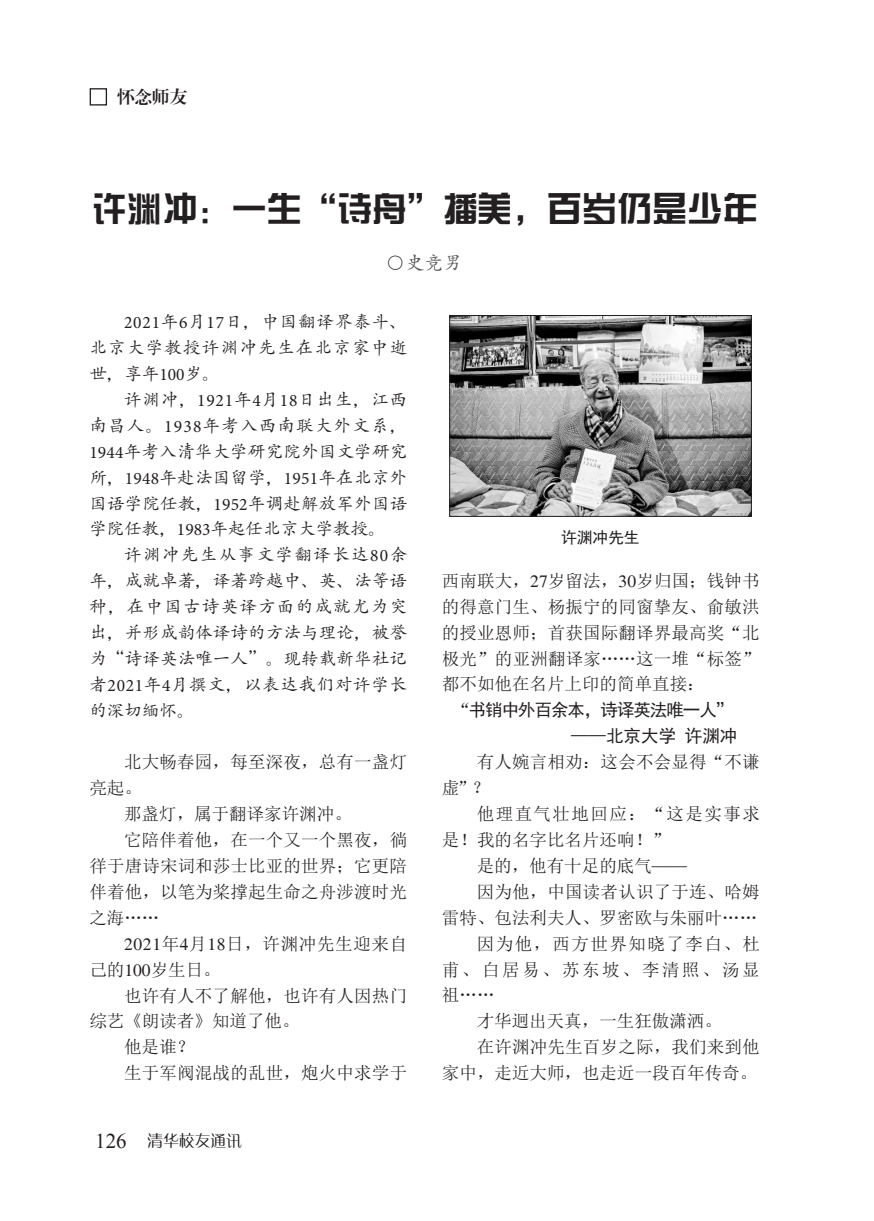
<style>
.page{position:relative;width:874px;height:1221px;background:#fff}
.page>*{position:absolute;margin:0;border:0;box-sizing:border-box;transform-origin:0 0}
.t1{font:35px "FZZYK GBK1 0";color:#231f20}
.t2{font:19.25px "Adobe Kaiti Std";color:#525252}
.t3{font:17.5px "Sim Sun";letter-spacing:.01em;color:#231f20}
.t4{font:17.5px "Adobe Kaiti Std";letter-spacing:.015em;color:#231f20}
.t5{font:17.5px "Adobe Kaiti Std";letter-spacing:.07em;color:#231f20}
.t6{font:17.5px "Sim Sun";letter-spacing:.085em;color:#231f20}
.t7{font:17.5px "Sim Hei";letter-spacing:-.06em;color:#231f20}
.t8{font:17.5px "Adobe Kaiti Std";letter-spacing:.04em;color:#231f20}
.t9{font:17.5px "Adobe Kaiti Std";letter-spacing:.045em;color:#231f20}
.t10{font:17.5px "Sim Sun";letter-spacing:.035em;color:#231f20}
.t11{font:17.5px "Adobe Kaiti Std";letter-spacing:.08em;color:#231f20}
.t12{font:17.5px "Sim Sun";letter-spacing:.145em;color:#231f20}
.t13{font:17.5px "FZXBSJW GB1 0";color:#231f20}
.t14{font:15.75px "FZZQJW GB1 0";color:#231f20}
.t15{font:15.75px "Sim Hei";color:#231f20}
.s1{color:#231f20}
.s2{font-family:"Minion Pro"}
.s3{font-family:"Times"}
.s4{font-family:"Times New Roman";font-size:21px}
.s5{font-family:"Sim Sun"}
.s6{font-family:"Times New Roman"}
</style>
<div class="page">
<div style="left:90px;top:88px;width:17px;height:17px;border:1px solid #231f20"></div>
<img style="left:451px;top:317px;width:298px;height:198px">
<div style="left:449px;top:315px;width:302px;height:202px;border:1px solid #231f20"></div>
<p class="t13" style="left:117px;top:87px;width:71px">怀念师友</p>
<p class="t1" style="left:91px;top:190px;width:667px">许渊冲：一生“诗舟”播美，百岁仍是少年</p>
<p class="t2" style="left:385px;top:251px;width:79px"><span class="s1">○</span>史竞男</p>
<p class="t9" style="left:124px;top:311px;width:284px"><span class="s2">2021</span>年<span class="s2">6</span>月<span class="s2">17</span>日，中国翻译界泰斗、</p>
<p class="t5" style="left:89px;top:337px;width:319px">北京大学教授许渊冲先生在北京家中逝</p>
<p class="t4" style="left:89px;top:362px;width:132px">世，享年<span class="s2">100</span>岁。</p>
<p class="t4" style="left:124px;top:388px;width:284px">许渊冲，<span class="s2">1921</span>年<span class="s2">4</span>月<span class="s2">18</span>日出生，江西</p>
<p class="t5" style="left:89px;top:414px;width:319px">南昌人。<span class="s2">1938</span>年考入西南联大外文系，</p>
<p class="t4" style="left:89px;top:440px;width:319px"><span class="s2">1944</span>年考入清华大学研究院外国文学研究</p>
<p class="t4" style="left:89px;top:466px;width:319px">所，<span class="s2">1948</span>年赴法国留学，<span class="s2">1951</span>年在北京外</p>
<p class="t4" style="left:89px;top:492px;width:319px">国语学院任教，<span class="s2">1952</span>年调赴解放军外国语</p>
<p class="t4" style="left:89px;top:518px;width:298px">学院任教，<span class="s2">1983</span>年起任北京大学教授。</p>
<p class="t11" style="left:124px;top:544px;width:284px">许渊冲先生从事文学翻译长达<span class="s2">80</span>余</p>
<p class="t4" style="left:89px;top:570px;width:319px">年，成就卓著，译著跨越中、英、法等语</p>
<p class="t5" style="left:89px;top:596px;width:319px">种，在中国古诗英译方面的成就尤为突</p>
<p class="t4" style="left:89px;top:621px;width:319px">出，并形成韵体译诗的方法与理论，被誉</p>
<p class="t4" style="left:89px;top:647px;width:319px">为“诗译英法唯一人”。现转载新华社记</p>
<p class="t8" style="left:89px;top:673px;width:319px">者<span class="s2">2021</span>年<span class="s2">4</span>月撰文，以表达我们对许学长</p>
<p class="t4" style="left:89px;top:699px;width:106px">的深切缅怀。</p>
<p class="t3" style="left:124px;top:753px;width:284px">北大畅春园，每至深夜，总有一盏灯</p>
<p class="t3" style="left:89px;top:779px;width:54px">亮起。</p>
<p class="t3" style="left:124px;top:805px;width:229px">那盏灯，属于翻译家许渊冲。</p>
<p class="t3" style="left:124px;top:831px;width:284px">它陪伴着他，在一个又一个黑夜，徜</p>
<p class="t3" style="left:89px;top:856px;width:319px">徉于唐诗宋词和莎士比亚的世界；它更陪</p>
<p class="t3" style="left:89px;top:882px;width:319px">伴着他，以笔为桨撑起生命之舟涉渡时光</p>
<p class="t3" style="left:89px;top:908px;width:71px">之海……</p>
<p class="t10" style="left:124px;top:934px;width:284px"><span class="s3">2021</span>年<span class="s3">4</span>月<span class="s3">18</span>日，许渊冲先生迎来自</p>
<p class="t3" style="left:89px;top:960px;width:133px">己的<span class="s3">100</span>岁生日。</p>
<p class="t3" style="left:124px;top:986px;width:284px">也许有人不了解他，也许有人因热门</p>
<p class="t3" style="left:89px;top:1012px;width:212px">综艺《朗读者》知道了他。</p>
<p class="t3" style="left:124px;top:1038px;width:71px">他是谁？</p>
<p class="t3" style="left:124px;top:1064px;width:284px">生于军阀混战的乱世，炮火中求学于</p>
<p class="t14" style="left:95px;top:1132px;width:148px"><span class="s4">126</span> 清华校友通讯</p>
<p class="t15" style="left:561px;top:529px;width:80px">许渊冲先生</p>
<p class="t3" style="left:441px;top:571px;width:319px">西南联大，<span class="s3">27</span>岁留法，<span class="s3">30</span>岁归国；钱钟书</p>
<p class="t3" style="left:441px;top:597px;width:319px">的得意门生、杨振宁的同窗挚友、俞敏洪</p>
<p class="t3" style="left:441px;top:623px;width:319px">的授业恩师；首获国际翻译界最高奖“北</p>
<p class="t3" style="left:441px;top:649px;width:319px">极光”的亚洲翻译家……这一堆“标签”</p>
<p class="t3" style="left:441px;top:675px;width:264px">都不如他在名片上印的简单直接：</p>
<p class="t7" style="left:453px;top:701px;width:281px"><span class="s5">“</span>书销中外百余本，诗译英法唯一人”</p>
<p class="t7" style="left:570px;top:727px;width:168px">——北京大学 许渊冲</p>
<p class="t3" style="left:476px;top:753px;width:284px">有人婉言相劝：这会不会显得“不谦</p>
<p class="t3" style="left:441px;top:779px;width:49px">虚”？</p>
<p class="t6" style="left:476px;top:805px;width:284px">他理直气壮地回应：“这是实事求</p>
<p class="t3" style="left:441px;top:830px;width:229px">是！我的名字比名片还响！”</p>
<p class="t3" style="left:476px;top:856px;width:211px">是的，他有十足的底气<span class="s6">——</span></p>
<p class="t3" style="left:476px;top:882px;width:284px">因为他，中国读者认识了于连、哈姆</p>
<p class="t3" style="left:441px;top:908px;width:316px">雷特、包法利夫人、罗密欧与朱丽叶……</p>
<p class="t6" style="left:476px;top:934px;width:284px">因为他，西方世界知晓了李白、杜</p>
<p class="t12" style="left:441px;top:960px;width:319px">甫、白居易、苏东坡、李清照、汤显</p>
<p class="t3" style="left:441px;top:986px;width:54px">祖……</p>
<p class="t3" style="left:476px;top:1012px;width:246px">才华迥出天真，一生狂傲潇洒。</p>
<p class="t3" style="left:476px;top:1038px;width:284px">在许渊冲先生百岁之际，我们来到他</p>
<p class="t3" style="left:441px;top:1064px;width:316px">家中，走近大师，也走近一段百年传奇。</p>
</div>
